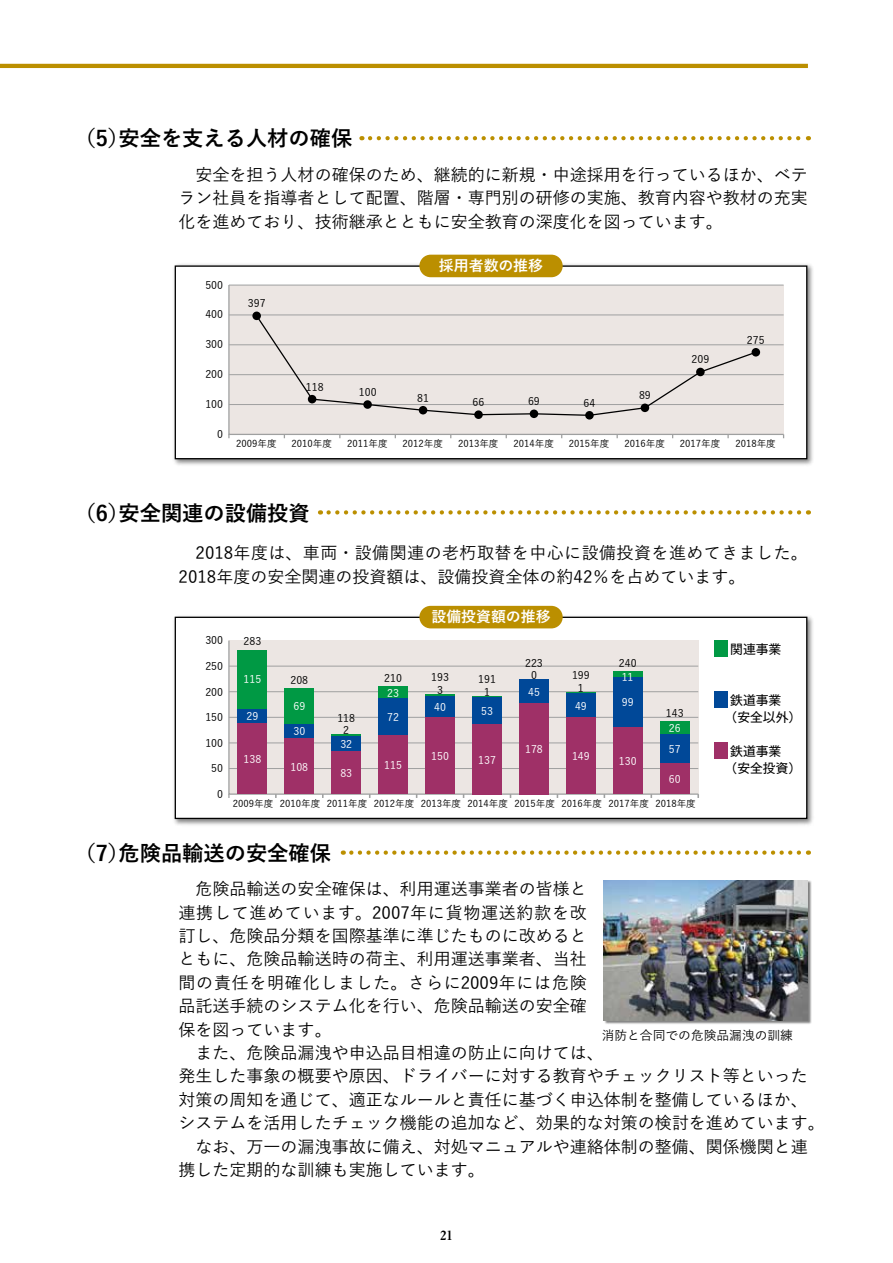
<style>
.page{position:relative;width:893px;height:1263px;background:#fff}
.page>*{position:absolute;margin:0;border:0;box-sizing:border-box;transform-origin:0 0}
.t1{font:700 21.3px "Yu Go";color:#000}
.t2{font:500 16.95px/23.4px "Yu Go";color:#000}
.t3{font:700 15px "Yu Go";color:#fff}
.t4{font:12.75px/17.4px "Gothic MB101 Pr 6 N";color:#000}
.t5{font:500 12.75px "Yu Go";color:#000}
.t6{font:12.75px "Midashi Min Pr 6 N MA31";color:#000}
.t7{font:500 10.65px "Yu Go";color:#000}
.t8{font:500 10.65px "Yu Go";color:#fff}
.t9{font:500 9.6px "Yu Go";color:#000}
</style>
<div class="page">
<svg style="left:370px;top:136px;width:439px;height:4px"></svg>
<svg style="left:329px;top:510px;width:480px;height:4px"></svg>
<svg style="left:351px;top:850px;width:458px;height:5px"></svg>
<img style="left:174px;top:613px;width:639px;height:212px">
<div style="left:175px;top:617px;width:632px;height:201px;background:#fff"></div>
<div style="left:175px;top:617px;width:632px;height:202px;border:1px solid #000"></div>
<div style="left:228px;top:640px;width:471px;height:155px;background:#ece6e3"></div>
<div style="left:419px;top:606px;width:144px;height:22px;background:#bb8f00;border-radius:11px"></div>
<div style="left:714px;top:691px;width:14px;height:17px;background:#004898"></div>
<div style="left:714px;top:640px;width:14px;height:17px;background:#094"></div>
<div style="left:714px;top:742px;width:14px;height:17px;background:#9f3067"></div>
<hr style="left:229px;top:768px;width:469px;height:1px;background:#9fa0a0">
<hr style="left:229px;top:743px;width:469px;height:1px;background:#9fa0a0">
<hr style="left:229px;top:717px;width:469px;height:1px;background:#9fa0a0">
<hr style="left:229px;top:691px;width:469px;height:1px;background:#9fa0a0">
<hr style="left:229px;top:666px;width:469px;height:1px;background:#9fa0a0">
<div style="left:237px;top:709px;width:30px;height:14px;background:#004898"></div>
<div style="left:284px;top:723px;width:30px;height:16px;background:#004898"></div>
<div style="left:331px;top:735px;width:30px;height:17px;background:#004898"></div>
<div style="left:378px;top:698px;width:30px;height:37px;background:#004898"></div>
<div style="left:425px;top:695px;width:30px;height:22px;background:#004898"></div>
<div style="left:472px;top:697px;width:30px;height:27px;background:#004898"></div>
<div style="left:519px;top:680px;width:30px;height:23px;background:#004898"></div>
<div style="left:237px;top:650px;width:30px;height:59px;background:#094"></div>
<div style="left:284px;top:688px;width:30px;height:35px;background:#094"></div>
<div style="left:378px;top:687px;width:30px;height:11px;background:#094"></div>
<hr style="left:472px;top:696px;width:30px;height:1px;background:#094">
<hr style="left:425px;top:694px;width:30px;height:1px;background:#094">
<div style="left:660px;top:721px;width:30px;height:13px;background:#094"></div>
<hr style="left:331px;top:734px;width:30px;height:1px;background:#094">
<div style="left:237px;top:723px;width:30px;height:71px;background:#9f3067"></div>
<div style="left:284px;top:739px;width:30px;height:55px;background:#9f3067"></div>
<div style="left:331px;top:752px;width:30px;height:42px;background:#9f3067"></div>
<div style="left:378px;top:735px;width:30px;height:59px;background:#9f3067"></div>
<div style="left:425px;top:717px;width:30px;height:77px;background:#9f3067"></div>
<div style="left:472px;top:724px;width:30px;height:70px;background:#9f3067"></div>
<div style="left:519px;top:703px;width:30px;height:91px;background:#9f3067"></div>
<div style="left:566px;top:693px;width:30px;height:25px;background:#004898"></div>
<div style="left:660px;top:734px;width:30px;height:29px;background:#004898"></div>
<hr style="left:566px;top:692px;width:30px;height:1px;background:#094">
<div style="left:566px;top:718px;width:30px;height:76px;background:#9f3067"></div>
<div style="left:660px;top:763px;width:30px;height:31px;background:#9f3067"></div>
<div style="left:613px;top:671px;width:30px;height:6px;background:#094"></div>
<div style="left:613px;top:677px;width:30px;height:50px;background:#004898"></div>
<div style="left:613px;top:727px;width:30px;height:67px;background:#9f3067"></div>
<img style="left:174px;top:262px;width:639px;height:203px">
<div style="left:175px;top:266px;width:632px;height:193px;background:#fff"></div>
<div style="left:175px;top:265px;width:632px;height:194px;border:1px solid #000"></div>
<svg style="left:228px;top:284px;width:557px;height:152px;background:#e9e4e1"></svg>
<div style="left:419px;top:255px;width:144px;height:22px;background:#bb8f00;border-radius:11px"></div>
<hr style="left:229px;top:404px;width:555px;height:1px;background:#9fa0a0">
<hr style="left:229px;top:374px;width:555px;height:1px;background:#9fa0a0">
<hr style="left:229px;top:344px;width:555px;height:1px;background:#9fa0a0">
<hr style="left:229px;top:315px;width:555px;height:1px;background:#9fa0a0">
<hr style="left:229px;top:285px;width:555px;height:1px;background:#9fa0a0">
<div style="left:252px;top:312px;width:9px;height:8px;background:#000;border-radius:50%"></div>
<svg style="left:474px;top:410px;width:9px;height:9px"></svg>
<div style="left:585px;top:411px;width:9px;height:9px;background:#000;border-radius:50%"></div>
<div style="left:752px;top:348px;width:8px;height:8px;background:#000;border-radius:50%"></div>
<svg style="left:255px;top:314px;width:502px;height:103px;background:#e3dedb"></svg>
<div style="left:604px;top:880px;width:208px;height:144px;background:#000;opacity:.5"></div>
<img style="left:604px;top:880px;width:204px;height:140px">
<hr style="left:0;top:64px;width:808px;height:4px;background:#bb8f00">
<p class="t1" style="left:74px;top:126px;width:279px">（5）安全を支える人材の確保</p>
<p class="t2" style="left:179px;top:161px;width:631px;text-align:justify">　安全を担う人材の確保のため、継続的に新規・中途採用を行っているほか、ベテラン社員を指導者として配置、階層・専門別の研修の実施、教育内容や教材の充実化を進めており、技術継承とともに安全教育の深度化を図っています。</p>
<p class="t7" style="left:205px;top:275px;width:19px">500</p>
<p class="t7" style="left:205px;top:305px;width:19px">400</p>
<p class="t7" style="left:205px;top:335px;width:19px">300</p>
<p class="t7" style="left:205px;top:364px;width:19px">200</p>
<p class="t7" style="left:205px;top:394px;width:19px">100</p>
<p class="t7" style="left:217px;top:424px;width:7px">0</p>
<p class="t7" style="left:248px;top:294px;width:19px">397</p>
<p class="t3" style="left:439px;top:257px;width:106px">採用者数の推移</p>
<p class="t7" style="left:306px;top:377px;width:19px">118</p>
<p class="t7" style="left:359px;top:382px;width:19px">100</p>
<p class="t7" style="left:417px;top:388px;width:13px">81</p>
<p class="t7" style="left:472px;top:392px;width:13px">66</p>
<p class="t7" style="left:528px;top:391px;width:13px">69</p>
<p class="t7" style="left:584px;top:393px;width:13px">64</p>
<p class="t7" style="left:639px;top:385px;width:13px">89</p>
<p class="t7" style="left:691px;top:350px;width:19px">209</p>
<p class="t7" style="left:747px;top:330px;width:19px">275</p>
<p class="t9" style="left:236px;top:435px;width:42px">2009年度</p>
<p class="t9" style="left:292px;top:435px;width:42px">2010年度</p>
<p class="t9" style="left:347px;top:435px;width:42px">2011年度</p>
<p class="t9" style="left:403px;top:435px;width:42px">2012年度</p>
<p class="t9" style="left:458px;top:435px;width:42px">2013年度</p>
<p class="t9" style="left:513px;top:435px;width:42px">2014年度</p>
<p class="t9" style="left:569px;top:435px;width:42px">2015年度</p>
<p class="t9" style="left:624px;top:435px;width:42px">2016年度</p>
<p class="t9" style="left:680px;top:435px;width:42px">2017年度</p>
<p class="t9" style="left:735px;top:435px;width:42px">2018年度</p>
<p class="t1" style="left:74px;top:501px;width:237px">（6）安全関連の設備投資</p>
<p class="t2" style="left:179px;top:539px;width:631px">　2018年度は、車両・設備関連の老朽取替を中心に設備投資を進めてきました。<br>2018年度の安全関連の投資額は、設備投資全体の約42％を占めています。</p>
<p class="t3" style="left:431px;top:608px;width:121px">設備投資額の推移</p>
<p class="t7" style="left:205px;top:631px;width:19px">300</p>
<p class="t7" style="left:244px;top:632px;width:19px">283</p>
<p class="t7" style="left:205px;top:656px;width:19px">250</p>
<p class="t7" style="left:205px;top:682px;width:19px">200</p>
<p class="t8" style="left:244px;top:670px;width:19px">115</p>
<p class="t7" style="left:290px;top:670px;width:19px">208</p>
<p class="t7" style="left:525px;top:653px;width:19px">223</p>
<p class="t7" style="left:384px;top:669px;width:19px">210</p>
<p class="t7" style="left:431px;top:668px;width:19px">193</p>
<p class="t7" style="left:478px;top:670px;width:19px">191</p>
<p class="t7" style="left:531px;top:665px;width:7px">0</p>
<p class="t8" style="left:387px;top:683px;width:13px">23</p>
<p class="t7" style="left:437px;top:680px;width:7px">3</p>
<p class="t7" style="left:484px;top:682px;width:7px">1</p>
<p class="t8" style="left:528px;top:682px;width:13px">45</p>
<p class="t7" style="left:205px;top:707px;width:19px">150</p>
<p class="t8" style="left:246px;top:706px;width:13px">29</p>
<p class="t8" style="left:293px;top:696px;width:13px">69</p>
<p class="t7" style="left:337px;top:708px;width:19px">118</p>
<p class="t8" style="left:387px;top:707px;width:13px">72</p>
<p class="t8" style="left:434px;top:697px;width:13px">40</p>
<p class="t8" style="left:481px;top:701px;width:13px">53</p>
<p class="t7" style="left:572px;top:666px;width:19px">199</p>
<p class="t7" style="left:578px;top:678px;width:7px">1</p>
<p class="t8" style="left:575px;top:696px;width:13px">49</p>
<p class="t7" style="left:619px;top:653px;width:19px">240</p>
<p class="t8" style="left:622px;top:667px;width:13px">11</p>
<p class="t8" style="left:622px;top:693px;width:13px">99</p>
<p class="t7" style="left:666px;top:703px;width:19px">143</p>
<p class="t8" style="left:293px;top:722px;width:13px">30</p>
<p class="t7" style="left:343px;top:720px;width:7px">2</p>
<p class="t8" style="left:669px;top:718px;width:13px">26</p>
<p class="t7" style="left:205px;top:733px;width:19px">100</p>
<p class="t7" style="left:211px;top:759px;width:13px">50</p>
<p class="t8" style="left:243px;top:749px;width:19px">138</p>
<p class="t8" style="left:290px;top:757px;width:19px">108</p>
<p class="t8" style="left:340px;top:734px;width:13px">32</p>
<p class="t8" style="left:340px;top:763px;width:13px">83</p>
<p class="t8" style="left:384px;top:755px;width:19px">115</p>
<p class="t8" style="left:431px;top:746px;width:19px">150</p>
<p class="t8" style="left:478px;top:750px;width:19px">137</p>
<p class="t8" style="left:525px;top:739px;width:19px">178</p>
<p class="t8" style="left:572px;top:746px;width:19px">149</p>
<p class="t8" style="left:619px;top:751px;width:19px">130</p>
<p class="t8" style="left:669px;top:739px;width:13px">57</p>
<p class="t8" style="left:669px;top:769px;width:13px">60</p>
<p class="t7" style="left:217px;top:784px;width:7px">0</p>
<p class="t9" style="left:233px;top:794px;width:464px">2009年度 2010年度 2011年度 2012年度 2013年度 2014年度 2015年度 2016年度 2017年度 2018年度</p>
<p class="t1" style="left:74px;top:841px;width:258px">（7）危険品輸送の安全確保</p>
<p class="t4" style="left:730px;top:639px;width:53px">関連事業</p>
<p class="t4" style="left:724px;top:690px;width:78px;text-indent:6px">鉄道事業<br>（安全以外）</p>
<p class="t4" style="left:724px;top:741px;width:78px;text-indent:6px">鉄道事業<br>（安全投資）</p>
<p class="t2" style="left:179px;top:875px;width:427px">　危険品輸送の安全確保は、利用運送事業者の皆様と連携して進めています。2007年に貨物運送約款を改訂し、危険品分類を国際基準に準じたものに改めるとともに、危険品輸送時の荷主、利用運送事業者、当社間の責任を明確化しました。さらに2009年には危険品託送手続のシステム化を行い、危険品輸送の安全確保を図っています。<br>　また、危険品漏洩や申込品目相違の防止に向けては、</p>
<p class="t5" style="left:602px;top:1024px;width:193px">消防と合同での危険品漏洩の訓練</p>
<p class="t2" style="left:179px;top:1062px;width:648px">発生した事象の概要や原因、ドライバーに対する教育やチェックリスト等といった対策の周知を通じて、適正なルールと責任に基づく申込体制を整備しているほか、システムを活用したチェック機能の追加など、効果的な対策の検討を進めています。　なお、万一の漏洩事故に備え、対処マニュアルや連絡体制の整備、関係機関と連携した定期的な訓練も実施しています。</p>
<p class="t6" style="left:440px;top:1225px;width:14px">21</p>
</div>
